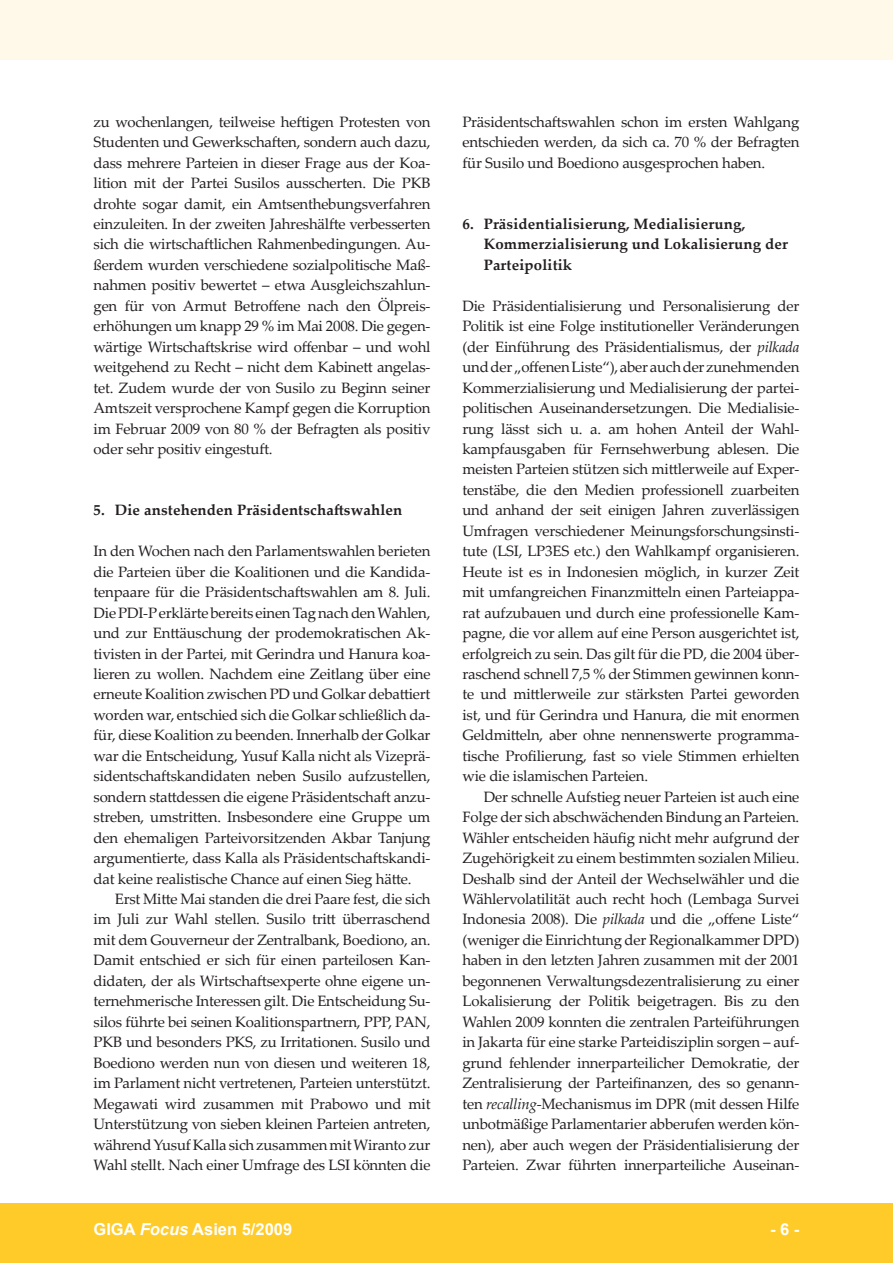
<style>
.page{position:relative;width:893px;height:1263px;background:#fff}
.page>*{position:absolute;margin:0;border:0;box-sizing:border-box;transform-origin:0 0}
.t1{font:700 16.5px "Arial";color:#fff}
.foc__text_fliesstext{font:15px/20.4px "Palatino Linotype";letter-spacing:-.015em;color:#231f20;text-align:justify}
.foc__text_1__absatz{font:15px/20.4px "Palatino Linotype";letter-spacing:-.015em;color:#231f20;text-align:justify}
.foc__text_ueberschri{font:700 15px/20.4px "Palatino Linotype";letter-spacing:.01em;color:#231f20}
.s1{font-style:italic}
</style>
<div class="page">
<div style="left:0;top:1203px;width:893px;height:60px;background:#fecb29"></div>
<div style="left:0;top:0;width:893px;height:60px;background:#fef9e9"></div>
<p class="foc__text_fliesstext" style="left:94px;top:111px;width:339px">zu wochenlangen, teilweise heftigen Protesten von Studenten und Gewerkschaften, sondern auch dazu, dass mehrere Parteien in dieser Frage aus der Koa&shy;lition mit der Partei Susilos ausscherten. Die PKB drohte sogar damit, ein Amtsenthebungsverfahren einzuleiten. In der zweiten Jahreshälfte verbesserten sich die wirtschaftlichen Rahmenbedingungen. Au&shy;ßerdem wurden verschiedene sozialpolitische Maß&shy;nahmen positiv bewertet – etwa Ausgleichszahlun&shy;gen für von Armut Betroffene nach den Ölpreis&shy;erhöhungen um knapp 29 % im Mai 2008. Die gegen&shy;wärtige Wirtschaftskrise wird offenbar – und wohl weitgehend zu Recht – nicht dem Kabinett angelas&shy;tet. Zudem wurde der von Susilo zu Beginn seiner Amtszeit versprochene Kampf gegen die Korruption im Februar 2009 von 80 % der Befragten als positiv oder sehr positiv eingestuft.</p>
<p class="foc__text_ueberschri" style="left:94px;top:500px;width:310px">5. Die anstehenden Präsidentschaftswahlen</p>
<p class="foc__text_1__absatz" style="left:94px;top:540px;width:339px">In den Wochen nach den Parlamentswahlen berieten die Parteien über die Koalitionen und die Kandida&shy;tenpaare für die Präsidentschaftswahlen am 8. Juli.<br>Die PDI-P erklärte bereits einen Tag nach den Wahlen, und zur Enttäuschung der prodemokratischen Ak&shy;tivisten in der Partei, mit Gerindra und Hanura koa&shy;lieren zu wollen. Nachdem eine Zeitlang über eine erneute Koalition zwischen PD und Golkar debattiert worden war, entschied sich die Golkar schließlich da&shy;für, diese Koalition zu beenden. Innerhalb der Golkar war die Entscheidung, Yusuf Kalla nicht als Vizeprä&shy;sidentschaftskandidaten neben Susilo aufzustellen, sondern stattdessen die eigene Präsidentschaft anzu&shy;streben, umstritten. Insbesondere eine Gruppe um den ehemaligen Parteivorsitzenden Akbar Tanjung argumentierte, dass Kalla als Präsidentschaftskandi&shy;dat keine realistische Chance auf einen Sieg hätte.</p>
<p class="foc__text_fliesstext" style="left:94px;top:888px;width:339px;text-indent:21px">Erst Mitte Mai standen die drei Paare fest, die sich im Juli zur Wahl stellen. Susilo tritt überraschend mit dem Gouverneur der Zentralbank, Boediono, an.<br>Damit entschied er sich für einen parteilosen Kan&shy;didaten, der als Wirtschaftsexperte ohne eigene un&shy;ternehmerische Interessen gilt. Die Entscheidung Su&shy;silos führte bei seinen Koalitionspartnern, PPP, PAN, PKB und besonders PKS, zu Irritationen. Susilo und Boediono werden nun von diesen und weiteren 18, im Parlament nicht vertretenen, Parteien unterstützt.<br>Megawati wird zusammen mit Prabowo und mit Unterstützung von sieben kleinen Parteien antreten, während Yusuf Kalla sich zusammen mit Wiranto zur Wahl stellt. Nach einer Umfrage des LSI könnten die</p>
<p class="foc__text_fliesstext" style="left:462px;top:111px;width:339px">Präsidentschaftswahlen schon im ersten Wahlgang entschieden werden, da sich ca. 70 % der Befragten für Susilo und Boediono ausgesprochen haben.</p>
<p class="foc__text_ueberschri" style="left:484px;top:213px;width:306px;text-indent:-21px">6. Präsidentialisierung, Medialisierung,<br>Kommerzialisierung und Lokalisierung der<br>Parteipolitik</p>
<p class="foc__text_1__absatz" style="left:462px;top:295px;width:339px">Die Präsidentialisierung und Personalisierung der Politik ist eine Folge institutioneller Veränderungen (der Einführung des Präsidentialismus, der <span class="s1">pilkada </span>und der „offenen Liste“), aber auch der zunehmenden Kommerzialisierung und Medialisierung der partei&shy;politischen Auseinandersetzungen. Die Medialisie&shy;rung lässt sich u. a. am hohen Anteil der Wahl&shy;kampfausgaben für Fernsehwerbung ablesen. Die meisten Parteien stützen sich mittlerweile auf Exper&shy;tenstäbe, die den Medien professionell zuarbeiten und anhand der seit einigen Jahren zuverlässigen Umfragen verschiedener Meinungsforschungsinsti&shy;tute (LSI, LP3ES etc.) den Wahlkampf organisieren.<br>Heute ist es in Indonesien möglich, in kurzer Zeit mit umfangreichen Finanzmitteln einen Parteiappa&shy;rat aufzubauen und durch eine professionelle Kam&shy;pagne, die vor allem auf eine Person ausgerichtet ist, erfolgreich zu sein. Das gilt für die PD, die 2004 über&shy;raschend schnell 7,5 % der Stimmen gewinnen konn&shy;te und mittlerweile zur stärksten Partei geworden ist, und für Gerindra und Hanura, die mit enormen Geldmitteln, aber ohne nennenswerte programma&shy;tische Profilierung, fast so viele Stimmen erhielten wie die islamischen Parteien.</p>
<p class="foc__text_fliesstext" style="left:462px;top:786px;width:338px;text-indent:21px">Der schnelle Aufstieg neuer Parteien ist auch eine Folge der sich abschwächenden Bindung an Parteien.<br>Wähler entscheiden häufig nicht mehr aufgrund der Zugehörigkeit zu einem bestimmten sozialen Milieu.<br>Deshalb sind der Anteil der Wechselwähler und die Wählervolatilität auch recht hoch (Lembaga Survei Indonesia 2008). Die <span class="s1">pilkada</span> und die „offene Liste“ (weniger die Einrichtung der Regionalkammer DPD) haben in den letzten Jahren zusammen mit der 2001 begonnenen Verwaltungsdezentralisierung zu einer Lokalisierung der Politik beigetragen. Bis zu den Wahlen 2009 konnten die zentralen Parteiführungen in Jakarta für eine starke Parteidisziplin sorgen – auf&shy;grund fehlender innerparteilicher Demokratie, der Zentralisierung der Parteifinanzen, des so genann&shy;ten <span class="s1">recalling</span>-Mechanismus im DPR (mit dessen Hilfe unbotmäßige Parlamentarier abberufen werden kön&shy;nen), aber auch wegen der Präsidentialisierung der Parteien. Zwar führten innerparteiliche Auseinan-</p>
<p class="t1" style="left:94px;top:1218px;width:200px">GIGA <span class="s1">Focus</span> Asien 5/2009</p>
<p class="t1" style="left:770px;top:1218px;width:31px">- -</p>
</div>
